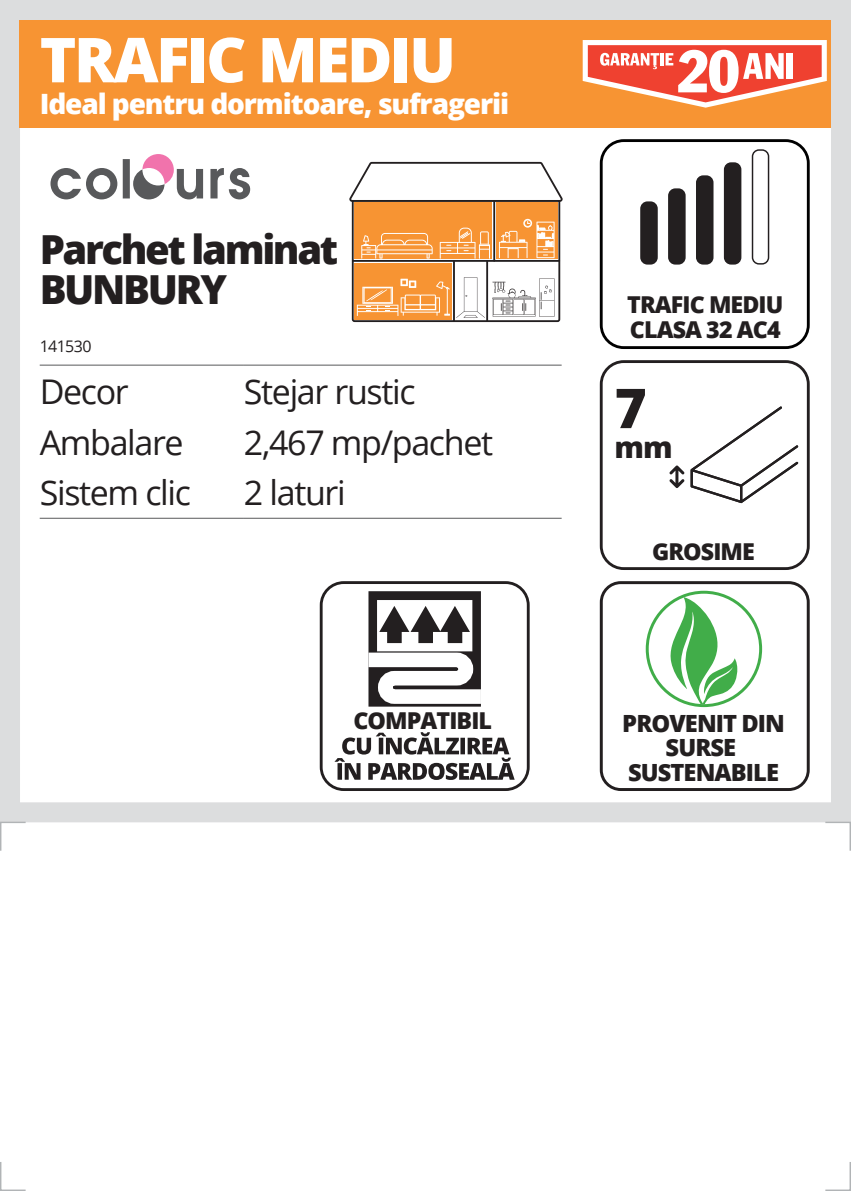
<style>
.page{position:relative;width:851px;height:1191px;background:#fff}
.page>*{position:absolute;margin:0;border:0;box-sizing:border-box;transform-origin:0 0}
.t1{font:800 62px "Open Sans";letter-spacing:-.04em;color:#fff}
.t2{font:800 55px "Open Sans";color:#231f20}
.t3{font:800 40px/40px "Open Sans";letter-spacing:-.06em;color:#231f20}
.t4{font:34px "Open Sans";letter-spacing:-.04em;color:#231f20}
.t5{font:800 29.6px "Open Sans";color:#231f20}
.t6{font:800 28px "Open Sans";letter-spacing:-.04em;color:#fff}
.t7{font:800 23.6px/24.4px "Open Sans";letter-spacing:-.04em;color:#231f20;text-align:center}
.t8{font:800 23.2px/25.4px "Open Sans";letter-spacing:-.04em;color:#231f20}
.t9{font:16px "Open Sans";letter-spacing:-.04em;color:#231f20}
</style>
<div class="page">
<div style="left:0;top:0;width:850px;height:822px;border:20px solid #dcddde"></div>
<div style="left:20px;top:20px;width:811px;height:108px;background:#f79433"></div>
<svg style="left:349px;top:162px;width:213px;height:160px"></svg>
<hr style="left:40px;top:364px;width:204px;height:1px;background:#58595b">
<hr style="left:244px;top:364px;width:317px;height:1px;background:#58595b">
<hr style="left:40px;top:518px;width:204px;height:1px;background:#58595b">
<hr style="left:244px;top:518px;width:317px;height:1px;background:#58595b">
<svg style="left:0;top:821px;width:27px;height:30px"></svg>
<svg style="left:823px;top:821px;width:27px;height:30px"></svg>
<svg style="left:0;top:1162px;width:26px;height:29px"></svg>
<svg style="left:825px;top:1162px;width:25px;height:29px"></svg>
<svg style="left:582px;top:40px;width:244px;height:68px"></svg>
<svg style="left:50px;top:154px;width:200px;height:45px"></svg>
<svg style="left:599px;top:360px;width:210px;height:210px"></svg>
<svg style="left:669px;top:465px;width:15px;height:23px"></svg>
<svg style="left:690px;top:406px;width:108px;height:97px"></svg>
<svg style="left:599px;top:139px;width:210px;height:210px"></svg>
<div style="left:751px;top:149px;width:18px;height:115px;border:1px solid #231f20;border-radius:6px"></div>
<div style="left:724px;top:163px;width:16px;height:101px;background:#231f20;border-radius:6px"></div>
<div style="left:723px;top:162px;width:18px;height:102px;border:1px solid #231f20;border-radius:6px"></div>
<div style="left:696px;top:176px;width:16px;height:88px;background:#231f20;border-radius:6px"></div>
<div style="left:696px;top:175px;width:17px;height:89px;border:1px solid #231f20;border-radius:6px"></div>
<div style="left:668px;top:189px;width:16px;height:75px;background:#231f20;border-radius:6px"></div>
<div style="left:668px;top:188px;width:17px;height:76px;border:1px solid #231f20;border-radius:6px"></div>
<div style="left:641px;top:202px;width:16px;height:62px;background:#231f20;border-radius:6px"></div>
<div style="left:640px;top:201px;width:17px;height:63px;border:1px solid #231f20;border-radius:6px"></div>
<svg style="left:599px;top:581px;width:210px;height:210px"></svg>
<div style="left:645px;top:591px;width:117px;height:116px;border:3px solid #41ad49;border-radius:50%"></div>
<svg style="left:670px;top:597px;width:67px;height:107px"></svg>
<svg style="left:320px;top:581px;width:209px;height:210px"></svg>
<svg style="left:334px;top:732px;width:180px;height:48px"></svg>
<svg style="left:354px;top:591px;width:141px;height:120px"></svg>
<h1 class="t1" style="left:40px;top:13px;width:418px">TRAFIC MEDIU</h1>
<p class="t6" style="left:40px;top:83px;width:471px">Ideal pentru dormitoare, sufragerii</p>
<p class="t3" style="left:40px;top:227px;width:300px">Parchet laminat<br>BUNBURY</p>
<p class="t9" style="left:40px;top:335px;width:53px">141530</p>
<p class="t4" style="left:40px;top:368px;width:91px">Decor</p>
<p class="t4" style="left:244px;top:368px;width:173px">Stejar rustic</p>
<p class="t4" style="left:40px;top:419px;width:145px">Ambalare</p>
<p class="t4" style="left:244px;top:419px;width:250px">2,467 mp/pachet</p>
<p class="t4" style="left:40px;top:470px;width:153px">Sistem clic</p>
<p class="t4" style="left:244px;top:470px;width:103px">2 laturi</p>
<p class="t8" style="left:353px;top:706px;width:140px">COMPATIBIL</p>
<p class="t8" style="left:627px;top:290px;width:158px">TRAFIC MEDIU<br>CLASA 32 AC4</p>
<h2 class="t2" style="left:614px;top:366px;width:34px">7</h2>
<p class="t5" style="left:614px;top:424px;width:60px">mm</p>
<p class="t8" style="left:652px;top:537px;width:104px">GROSIME</p>
<p class="t7" style="left:622px;top:710px;width:164px">PROVENIT DIN<br>SURSE<br>SUSTENABILE</p>
</div>
